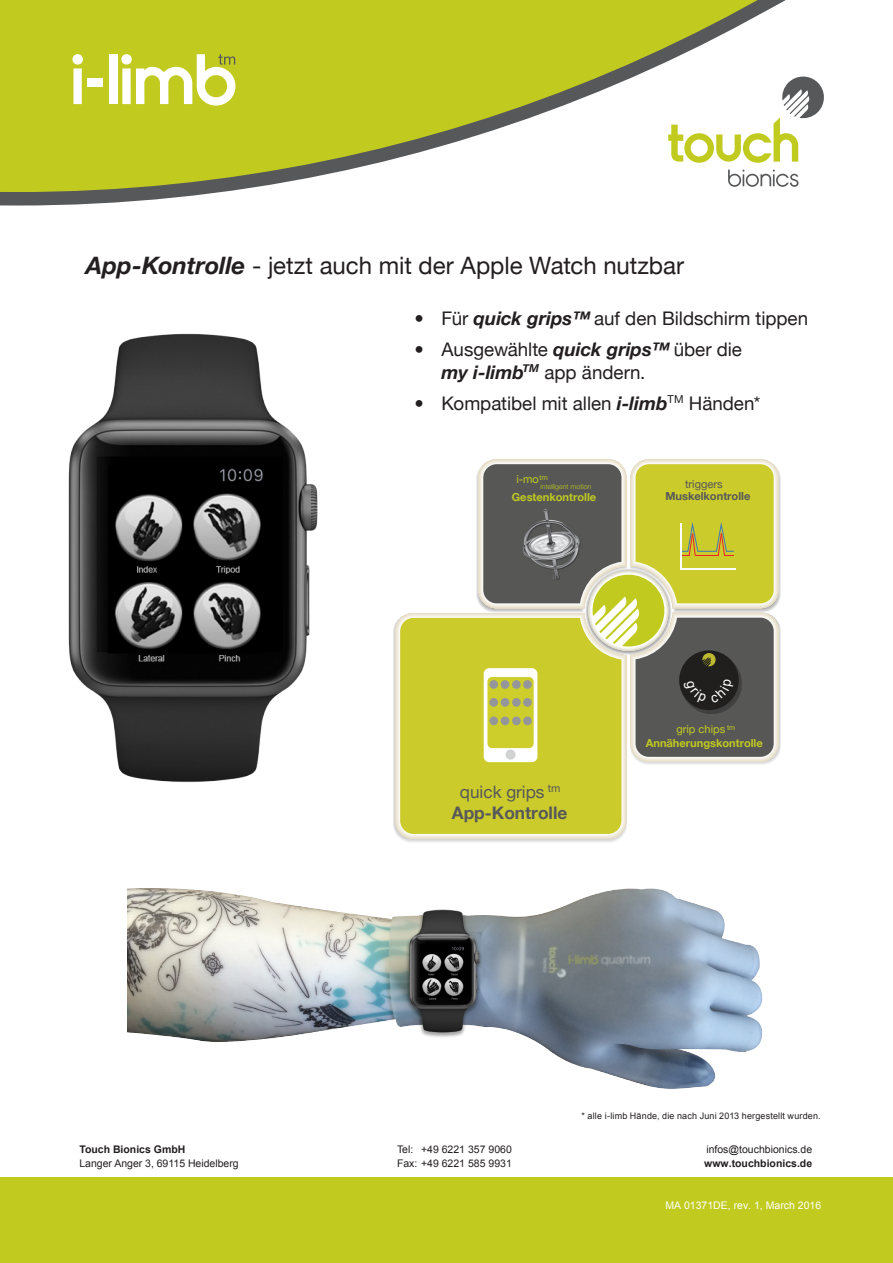
<style>
.page{position:relative;width:893px;height:1263px;background:#fff}
.page>*{position:absolute;margin:0;border:0;box-sizing:border-box;transform-origin:0 0}
.Body_text{font:24px "Helvetica Neue";letter-spacing:-.005em;color:#231f20}
.t1{font:18.75px/22.5px "Helvetica Neue";color:#231f20}
.t2{font:700 17.25px/20.7px "Helvetica Neue";color:#57585a;text-align:center}
.t3{font:700 11.1px "Helvetica Neue";color:#c1cb1f}
.t4{font:700 11.1px/12.3px "Helvetica Neue";color:#57585a}
.t5{font:11.1px "Helvetica Neue";color:#c1cb1f}
.t6{font:10.5px/13.5px "Arial";color:#231f20}
.t7{font:10.5px "Arial";color:#fff}
.Body_text-2{font:9px "Arial";letter-spacing:.02em;color:#231f20}
.t8{font:300 7.05px "Helvetica Neue";color:#c1cb1f}
.s1{font-weight:700;font-style:italic}
.s2{font-weight:400}
.s3{font-weight:700}
</style>
<div class="page">
<svg style="left:0;top:0;width:807px;height:206px"></svg>
<svg style="left:728px;top:170px;width:70px;height:17px"></svg>
<svg style="left:668px;top:77px;width:156px;height:86px"></svg>
<svg style="left:72px;top:54px;width:11px;height:50px"></svg>
<div style="left:87px;top:79px;width:16px;height:8px;background:#fff"></div>
<div style="left:109px;top:54px;width:8px;height:50px;background:#fff"></div>
<svg style="left:121px;top:54px;width:114px;height:52px"></svg>
<div style="left:0;top:1178px;width:893px;height:85px;background:#c1cb1f"></div>
<div style="left:400px;top:618px;width:221px;height:216px;background:#cbcb2c"></div>
<img style="left:68px;top:333px;width:250px;height:449px">
<img style="left:128px;top:888px;width:635px;height:201px">
<svg style="left:476px;top:459px;width:305px;height:306px;background:#a4a461"></svg>
<p class="Body_text" style="left:86px;top:245px;width:600px"><span class="s1">App-Kontrolle</span> - jetzt auch mit der Apple Watch nutzbar</p>
<p class="t1" style="left:415px;top:306px;width:395px">• Für <span class="s1">quick grips™</span> auf den Bildschirm tippen</p>
<p class="t1" style="left:442px;top:337px;width:302px;text-indent:-27px">• Ausgewählte <span class="s1">quick grips™</span> über die <span class="s1">my i-limb</span><sup>TM</sup> app ändern.</p>
<p class="t1" style="left:415px;top:390px;width:347px">• Kompatibel mit allen <span class="s1">i-limb</span><sup>TM</sup> Händen*</p>
<p class="t5" style="left:516px;top:470px;width:33px">i-mo<sup>tm</sup></p>
<p class="t8" style="left:541px;top:480px;width:52px">intelligent motion</p>
<p class="t3" style="left:512px;top:487px;width:86px">Gestenkontrolle</p>
<p class="t4" style="left:665px;top:477px;width:86px;text-indent:20px"><span class="s2">triggers<br></span>Muskelkontrolle</p>
<p class="t2" style="left:452px;top:780px;width:117px"><span class="s2">quick grips</span> <sup>tm<br></sup>App-Kontrolle</p>
<p class="t5" style="left:676px;top:720px;width:60px">grip chips <sup>tm</sup></p>
<p class="t3" style="left:646px;top:732px;width:119px">Annäherungskontrolle</p>
<p class="Body_text-2" style="left:582px;top:1109px;width:241px">* alle i-limb Hände, die nach Juni 2013 hergestellt wurden.</p>
<p class="t6" style="left:79px;top:1143px;width:161px"><span class="s3">Touch Bionics GmbH<br></span>Langer Anger 3, 69115 Heidelberg</p>
<p class="t6" style="left:397px;top:1143px;width:116px">Tel: +49 6221 357 9060<br>Fax: +49 6221 585 9931</p>
<p class="t6" style="left:704px;top:1143px;width:109px">infos@touchbionics.de <span class="s3">www.touchbionics.de</span></p>
<p class="t7" style="left:665px;top:1198px;width:157px">MA 01371DE, rev. 1, March 2016</p>
</div>
